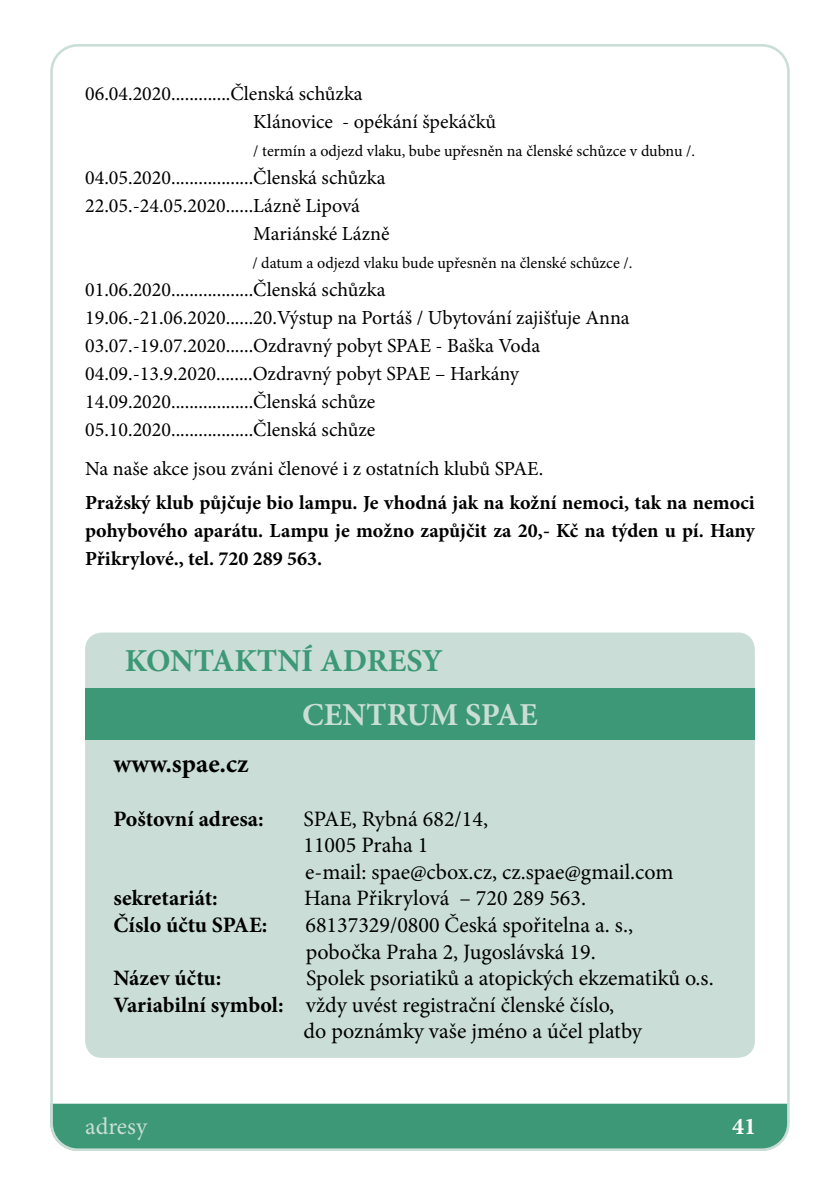
<style>
.page{position:relative;width:840px;height:1191px;background:#fff}
.page>*{position:absolute;margin:0;border:0;box-sizing:border-box;transform-origin:0 0}
.t1{font:700 32px "Minion Pro";color:#3c9877}
.t2{font:700 32px "Minion Pro";color:#caded7}
.t3{font:700 26px "Minion Pro";letter-spacing:.005em;color:#000}
.t4{font:24px "Minion Pro";color:#caded7}
.t5{font:700 24px "Minion Pro";color:#fff}
.t6{font:22px/26.6px "Minion Pro";color:#000}
.t7{font:700 22px "Minion Pro";color:#000}
.t8{font:20px/28px "Minion Pro";color:#000}
.t9{font:700 20px/28px "Minion Pro";color:#000;text-align:justify}
.t10{font:16px "Minion Pro";color:#000}
.s1{font-weight:700}
</style>
<div class="page">
<svg style="left:54px;top:1103px;width:734px;height:47px;background:#459c7d"></svg>
<div style="left:85px;top:632px;width:669px;height:425px;background:#caded7;border-radius:17px"></div>
<div style="left:85px;top:688px;width:669px;height:51px;background:#3c9877"></div>
<p class="t8" style="left:253px;top:79px;width:244px;text-indent:-168px">06.04.2020.............Členská schůzka<br>Klánovice - opékání špekáčků</p>
<p class="t10" style="left:253px;top:140px;width:443px">/ termín a odjezd vlaku, bube upřesněn na členské schůzce v dubnu /.</p>
<p class="t8" style="left:85px;top:163px;width:302px">04.05.2020..................Členská schůzka</p>
<p class="t8" style="left:85px;top:191px;width:276px">22.05.-24.05.2020......Lázně Lipová</p>
<p class="t8" style="left:253px;top:219px;width:138px">Mariánské Lázně</p>
<p class="t10" style="left:252px;top:252px;width:381px">/ datum a odjezd vlaku bude upřesněn na členské schůzce /.</p>
<p class="t8" style="left:85px;top:275px;width:546px">01.06.2020..................Členská schůzka 19.06.-21.06.2020......20.Výstup na Portáš / Ubytování zajišťuje Anna 03.07.-19.07.2020......Ozdravný pobyt SPAE - Baška Voda 04.09.-13.9.2020........Ozdravný pobyt SPAE – Harkány 14.09.2020..................Členská schůze<br>05.10.2020..................Členská schůze</p>
<p class="t8" style="left:85px;top:455px;width:459px">Na naše akce jsou zváni členové i z ostatních klubů SPAE.</p>
<p class="t9" style="left:85px;top:488px;width:671px">Pražský klub půjčuje bio lampu. Je vhodná jak na kožní nemoci, tak na nemoci pohybového aparátu. Lampu je možno zapůjčit za 20,- Kč na týden u pí. Hany Přikrylové., tel. 720 289 563.</p>
<h1 class="t1" style="left:125px;top:638px;width:319px">KONTAKTNÍ ADRESY</h1>
<h1 class="t2" style="left:302px;top:692px;width:237px">CENTRUM SPAE</h1>
<h2 class="t3" style="left:113px;top:745px;width:137px">www.spae.cz</h2>
<p class="t7" style="left:113px;top:803px;width:152px">Poštovní adresa:</p>
<p class="t6" style="left:303px;top:805px;width:371px">SPAE, Rybná 682/14,<br>11005 Praha 1<br>e-mail: spae@cbox.cz, cz.spae@gmail.com</p>
<p class="t7" style="left:113px;top:882px;width:106px">sekretariát:</p>
<p class="t6" style="left:304px;top:885px;width:283px">Hana Přikrylová – 720 289 563.</p>
<p class="t7" style="left:113px;top:909px;width:155px">Číslo účtu SPAE:</p>
<p class="t6" style="left:305px;top:911px;width:329px">68137329/0800 Česká spořitelna a. s., pobočka Praha 2, Jugoslávská 19.</p>
<p class="t7" style="left:113px;top:962px;width:109px">Název účtu:</p>
<p class="t6" style="left:306px;top:965px;width:409px">Spolek psoriatiků a atopických ekzematiků o.s.</p>
<p class="t6" style="left:113px;top:991px;width:502px"><span class="s1">Variabilní symbol:</span> vždy uvést registrační členské číslo,</p>
<p class="t6" style="left:303px;top:1018px;width:340px">do poznámky vaše jméno a účel platby</p>
<p class="t4" style="left:85px;top:1110px;width:63px">adresy</p>
<p class="t5" style="left:731px;top:1109px;width:25px">41</p>
</div>
